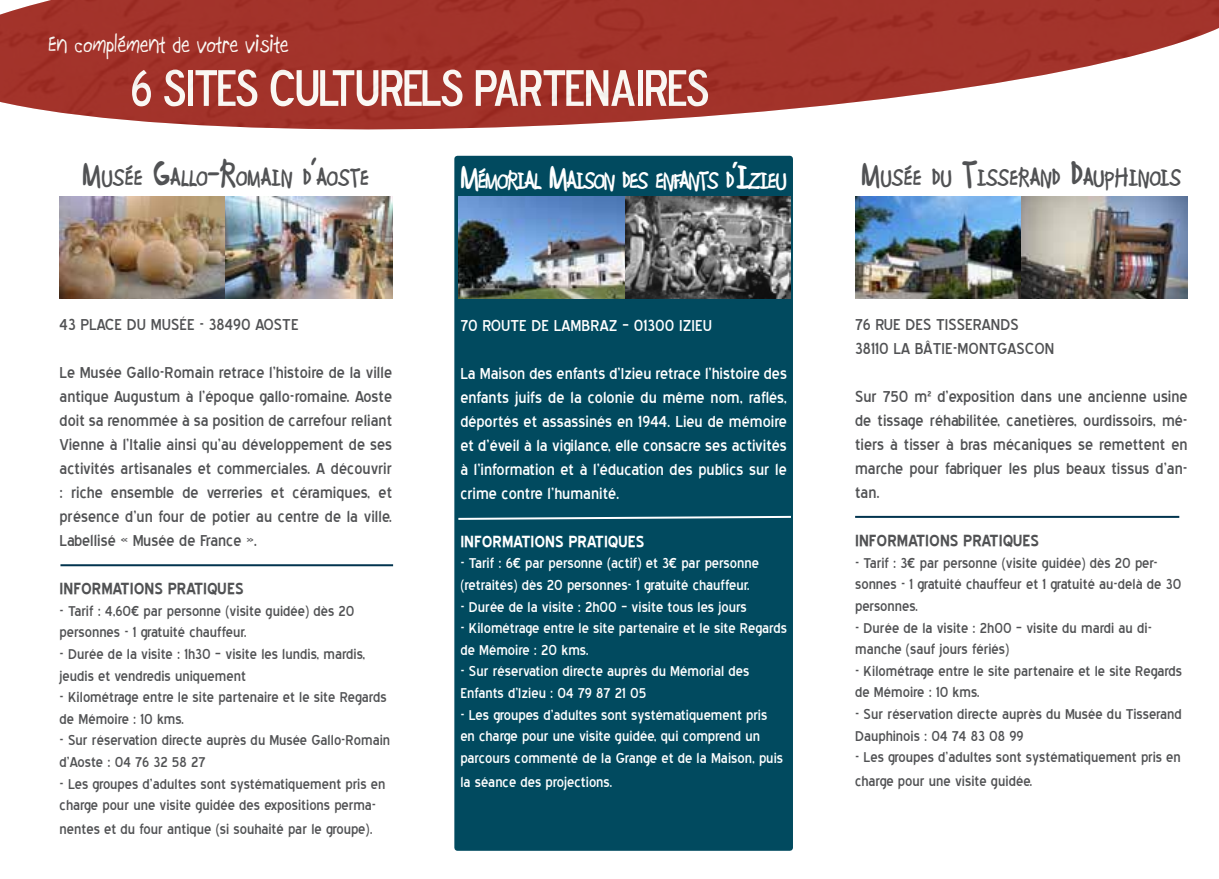
<style>
.page{position:relative;width:1219px;height:879px;background:#fff}
.page>*{position:absolute;margin:0;border:0;box-sizing:border-box;transform-origin:0 0}
.t1{font:52px "Blue Highway D Type";color:#fff}
.t2{font:700 26.6px "Boopee";color:#515254}
.t3{font:700 26.6px "Boopee";letter-spacing:-.055em;color:#fff}
.t4{font:26px "Boopee";color:#fff}
.t5{font:20px/24px "Blue Highway";color:#515254;text-align:justify}
.t6{font:20px/24px "Blue Highway";color:#fff;text-align:justify}
.t7{font:700 20px "Blue Highway";color:#515254}
.t8{font:700 20px "Blue Highway";color:#fff}
.t9{font:18px/21.6px "Blue Highway";color:#515254}
.t10{font:18px/21.6px "Blue Highway";color:#fff}
.s1{font-size:38px}
</style>
<div class="page">
<div style="left:457px;top:159px;width:333px;height:689px;background:#014a5f"></div>
<div style="left:454px;top:156px;width:339px;height:695px;border:6px solid #014a5f"></div>
<img style="left:60px;top:197px;width:332px;height:102px">
<img style="left:458px;top:197px;width:333px;height:102px">
<img style="left:855px;top:197px;width:333px;height:102px">
<hr style="left:60px;top:564px;width:333px;height:2px;background:#01344e">
<hr style="left:855px;top:516px;width:324px;height:2px;background:#01344e">
<svg style="left:456px;top:515px;width:337px;height:6px"></svg>
<img style="left:0;top:0;width:1219px;height:130px">
<h3 class="t4" style="left:48px;top:29px;width:242px">En complément de votre visite</h3>
<h1 class="t1" style="left:130px;top:55px;width:186px">6 SITES CULTURELS</h1>
<h1 class="t1" style="left:475px;top:55px;width:23px">PARTE</h1>
<h1 class="t1" style="left:584px;top:55px;width:83px">NAIRES</h1>
<h2 class="t2" style="left:83px;top:162px;width:288px"><span class="s1">M</span>USÉE <span class="s1">G</span>ALLO<span class="s1">-R</span>OMAIN D<span class="s1">’</span>AOSTE</h2>
<p class="t5" style="left:60px;top:313px;width:25px">43 plac</p>
<p class="t5" style="left:114px;top:313px;width:186px">e du Musée - 38490 Aoste</p>
<p class="t5" style="left:60px;top:361px;width:334px">Le Musée Gallo-Romain retrace l’histoire de la ville antique Augustum à l’époque gallo-romaine. Aoste doit sa renommée à sa position de carrefour reliant Vienne à l’Italie ainsi qu’au développement de ses activités artisanales et commerciales. A découvrir : riche ensemble de verreries et céramiques, et présence d’un four de potier au centre de la ville.<br>Labellisé « Musée de France ».</p>
<p class="t7" style="left:60px;top:579px;width:186px">INFORMATIONS PRATIQUES</p>
<p class="t9" style="left:60px;top:600px;width:297px">- Tarif : 4,60€ par personne (visite guidée) dès 20 personnes - 1 gratuité chauffeur.</p>
<p class="t9" style="left:60px;top:643px;width:307px">- Durée de la visite : 1h30 – visite les lundis, mardis, jeudis et vendredis uniquement</p>
<p class="t9" style="left:60px;top:686px;width:329px">- Kilométrage entre le site partenaire et le site Regards de Mémoire : 10 kms.</p>
<p class="t9" style="left:60px;top:730px;width:332px">- Sur réservation directe auprès du Musée Gallo-Romain d’Aoste : 04 76 32 58 27</p>
<p class="t9" style="left:60px;top:773px;width:327px">- Les groupes d’adultes sont systématiquement pris en charge pour une visite guidée des expositions perma-</p>
<p class="t9" style="left:60px;top:818px;width:315px">nentes et du four antique (si souhaité par le groupe).</p>
<h2 class="t3" style="left:460px;top:165px;width:328px"><span class="s1">M</span>ÉMORIAL <span class="s1">M</span>AISON DES ENFANTS D<span class="s1">’I</span>ZIEU</h2>
<p class="t6" style="left:460px;top:313px;width:27px">70 rout</p>
<p class="t6" style="left:519px;top:313px;width:194px">e de Lambraz – 01300 IZIEU</p>
<p class="t6" style="left:460px;top:361px;width:328px">La Maison des enfants d’Izieu retrace l’histoire des enfants juifs de la colonie du même nom, raflés, déportés et assassinés en 1944. Lieu de mémoire et d’éveil à la vigilance, elle consacre ses activités à l’information et à l’éducation des publics sur le crime contre l’humanité.</p>
<p class="t8" style="left:460px;top:532px;width:186px">INFORMATIONS PRATIQUES</p>
<p class="t10" style="left:460px;top:553px;width:300px">- Tarif : 6€ par personne (actif) et 3€ par personne (retraités) dès 20 personnes- 1 gratuité chauffeur.</p>
<p class="t10" style="left:460px;top:596px;width:288px">- Durée de la visite : 2h00 – visite tous les jours</p>
<p class="t10" style="left:460px;top:617px;width:328px">- Kilométrage entre le site partenaire et le site Regards de Mémoire : 20 kms.</p>
<p class="t10" style="left:460px;top:661px;width:290px">- Sur réservation directe auprès du Mémorial des<br>Enfants d’Izieu : 04 79 87 21 05</p>
<p class="t10" style="left:460px;top:704px;width:324px">- Les groupes d’adultes sont systématiquement pris en charge pour une visite guidée, qui comprend un parcours commenté de la Grange et de la Maison, puis</p>
<p class="t10" style="left:460px;top:771px;width:154px">la séance des projections.</p>
<h2 class="t2" style="left:862px;top:162px;width:321px"><span class="s1">M</span>USÉE DU <span class="s1">T</span>ISSERAND <span class="s1">D</span>AUPHINOIS</h2>
<p class="t5" style="left:855px;top:313px;width:153px">76 rue des Tisserands<br>38110 LaBâtie-Montgasco</p>
<p class="t5" style="left:1045px;top:337px;width:11px">n</p>
<p class="t5" style="left:855px;top:385px;width:334px">Sur 750 m² d’exposition dans une ancienne usine de tissage réhabilitée, canetières, ourdissoirs, mé&shy;tiers à tisser à bras mécaniques se remettent en marche pour fabriquer les plus beaux tissus d’an&shy;tan.</p>
<p class="t7" style="left:855px;top:531px;width:186px">INFORMATIONS PRATIQUES</p>
<p class="t9" style="left:855px;top:552px;width:328px">- Tarif : 3€ par personne (visite guidée) dès 20 per&shy;sonnes - 1 gratuité chauffeur et 1 gratuité au-delà de 30 personnes.</p>
<p class="t9" style="left:855px;top:617px;width:298px">- Durée de la visite : 2h00 – visite du mardi au di&shy;manche (sauf jours fériés)</p>
<p class="t9" style="left:855px;top:660px;width:329px">- Kilométrage entre le site partenaire et le site Regards de Mémoire : 10 kms.</p>
<p class="t9" style="left:855px;top:703px;width:328px">- Sur réservation directe auprès du Musée du Tisserand<br>Dauphinois : 04 74 83 08 99</p>
<p class="t9" style="left:855px;top:745px;width:327px;line-height:24px">- Les groupes d’adultes sont systématiquement pris en charge pour une visite guidée.</p>
</div>
